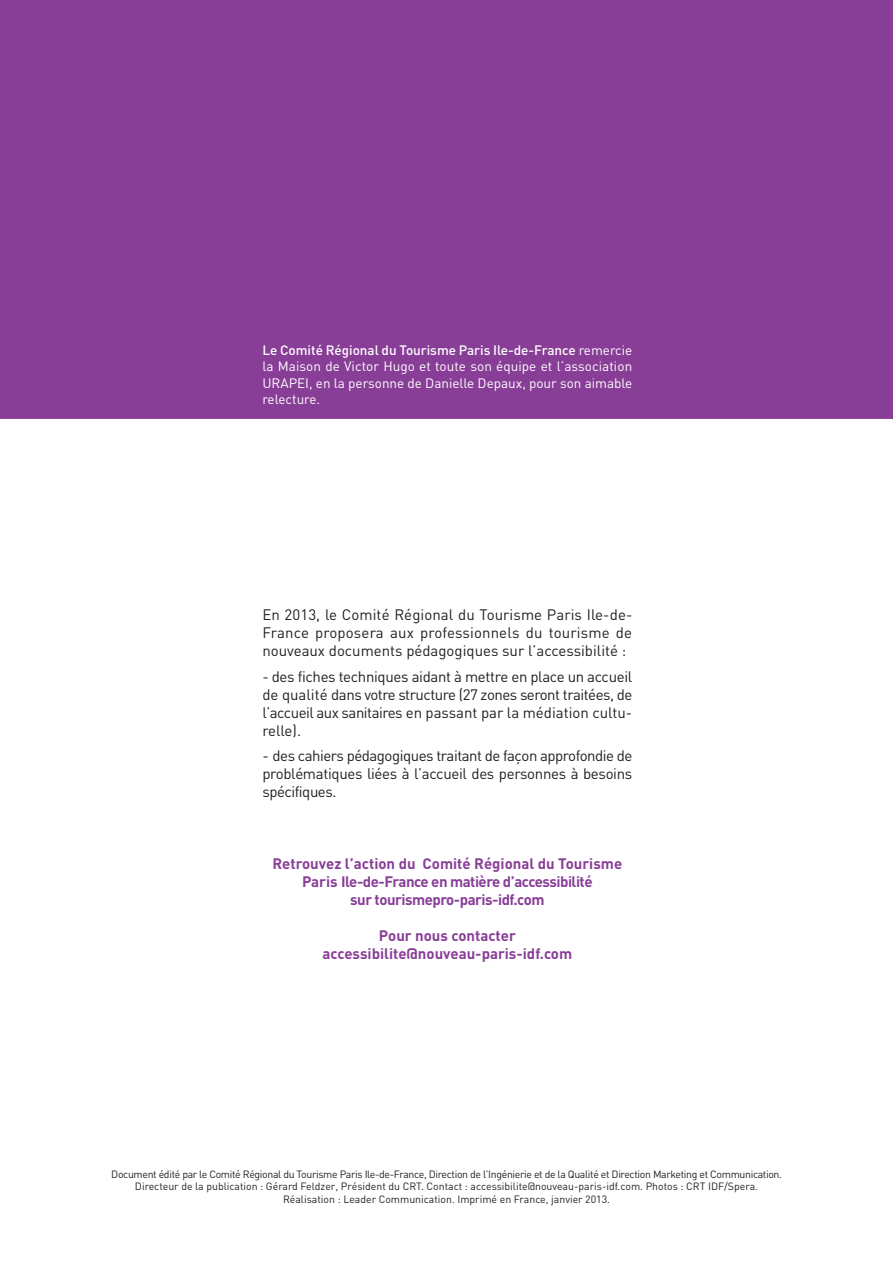
<style>
.page{position:relative;width:893px;height:1263px;background:#fff}
.page>*{position:absolute;margin:0;border:0;box-sizing:border-box;transform-origin:0 0}
.t1{font:15px/18px "DIN";letter-spacing:-.015em;color:#231f20;text-align:justify}
.t2{font:700 15px/18px "DIN";letter-spacing:-.035em;color:#883e97;text-align:center}
.t3{font:700 15px/18px "DIN";color:#883e97;text-align:center}
.t4{font:13.5px/16.2px "DIN";color:#fff;text-align:justify}
.t5{font:10.5px/12.6px "DIN";letter-spacing:-.01em;color:#231f20;text-align:center}
.s1{font-weight:500}
</style>
<div class="page">
<div style="left:0;top:0;width:893px;height:419px;background:#883e97"></div>
<p class="t4" style="left:262px;top:342px;width:371px"><span class="s1">Le Comité Régional du Tourisme Paris Ile-de-France</span> remercie la Maison de Victor Hugo et toute son équipe et l’association URAPEI, en la personne de Danielle Depaux, pour son aimable relecture.</p>
<p class="t1" style="left:262px;top:606px;width:371px">En 2013, le Comité Régional du Tourisme Paris Ile-de-France proposera aux professionnels du tourisme de nouveaux documents pédagogiques sur l’accessibilité :</p>
<p class="t1" style="left:262px;top:667px;width:372px">- des fiches techniques aidant à mettre en place un accueil de qualité dans votre structure (27 zones seront traitées, de l’accueil aux sanitaires en passant par la médiation cultu&shy;relle).</p>
<p class="t1" style="left:262px;top:747px;width:372px">- des cahiers pédagogiques traitant de façon approfondie de problématiques liées à l’accueil des personnes à besoins spécifiques.</p>
<p class="t2" style="left:272px;top:855px;width:351px">Retrouvez l’action du Comité Régional du Tourisme<br>Paris Ile-de-France en matière d’accessibilité<br>sur tourismepro-paris-idf.com</p>
<p class="t3" style="left:323px;top:927px;width:251px">Pour nous contacter accessibilite@nouveau-paris-idf.com</p>
<p class="t5" style="left:111px;top:1167px;width:672px">Document édité par le Comité Régional du Tourisme Paris Ile-de-France, Direction de l’Ingénierie et de la Qualité et Direction Marketing et Communication.<br>Directeur de la publication : Gérard Feldzer, Président du CRT. Contact : accessibilite@nouveau-paris-idf.com. Photos : CRT IDF/Spera.<br>Réalisation : Leader Communication. Imprimé en France, janvier 2013.</p>
</div>
